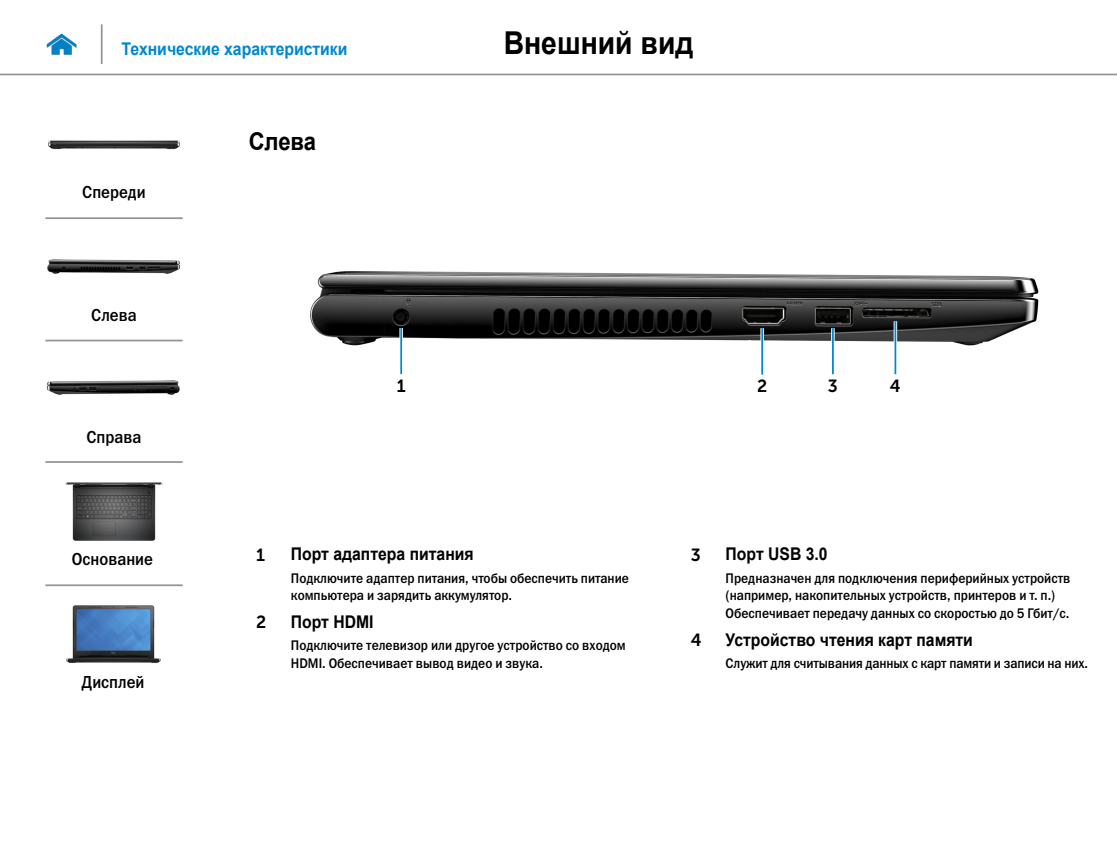
<style>
.page{position:relative;width:1117px;height:844px;background:#fff}
.page>*{position:absolute;margin:0;border:0;box-sizing:border-box;transform-origin:0 0}
.t1{font:700 31.5px "Arial";color:#000;scale:.9 1}
.Head2{font:700 24.5px "Arial";letter-spacing:-.005em;color:#000;scale:.9 1}
.Callout_Head{font:700 17.5px "Arial";color:#000;scale:.9 1}
.t2{font:17.5px "Franklin Gothic Medium C";color:#000;scale:.9 1}
.t3{font:700 17.5px "Arial";color:#0087cc;scale:.9 1}
.Callout-L{font:17.5px "Museo Sans For Dell 700";color:#000}
.Callout_description{font:14px/17.5px "Franklin Gothic Medium C";color:#000;scale:.9 1}
</style>
<div class="page">
<hr style="left:0;top:74px;width:1116px;height:1px;background:#939598">
<img style="left:46px;top:33px;width:31px;height:22px">
<img style="left:310px;top:271px;width:729px;height:91px">
<svg style="left:399px;top:328px;width:4px;height:46px"></svg>
<hr style="left:400px;top:328px;width:2px;height:46px;background:#0087cc">
<hr style="left:760px;top:328px;width:3px;height:46px;background:#fff">
<hr style="left:761px;top:328px;width:1px;height:46px;background:#0087cc">
<hr style="left:831px;top:328px;width:3px;height:46px;background:#fff">
<hr style="left:831px;top:328px;width:2px;height:46px;background:#0087cc">
<hr style="left:893px;top:321px;width:3px;height:53px;background:#fff">
<hr style="left:894px;top:321px;width:2px;height:53px;background:#0087cc">
<hr style="left:101px;top:24px;width:2px;height:40px;background:#939598">
<img style="left:48px;top:140px;width:132px;height:10px">
<img style="left:47px;top:259px;width:133px;height:15px">
<img style="left:47px;top:380px;width:133px;height:15px">
<img style="left:65px;top:482px;width:98px;height:59px">
<img style="left:66px;top:605px;width:95px;height:58px">
<hr style="left:45px;top:217px;width:138px;height:2px;background:#939598">
<hr style="left:45px;top:339px;width:138px;height:2px;background:#939598">
<hr style="left:45px;top:461px;width:138px;height:2px;background:#939598">
<hr style="left:45px;top:584px;width:138px;height:2px;background:#939598">
<p class="t3" style="left:122px;top:36px;width:252px">Технические характеристики</p>
<h1 class="t1" style="left:503px;top:21px;width:212px">Внешний вид</h1>
<p class="t2" style="left:82px;top:182px;width:72px">Спереди</p>
<p class="t2" style="left:91px;top:305px;width:52px">Слева</p>
<p class="t2" style="left:86px;top:427px;width:63px">Справа</p>
<p class="t2" style="left:72px;top:549px;width:92px">Основание</p>
<p class="t2" style="left:82px;top:672px;width:71px">Дисплей</p>
<p class="Head2" style="left:249px;top:124px;width:76px">Слева</p>
<p class="Callout-L" style="left:396px;top:376px;width:10px">1</p>
<p class="Callout-L" style="left:757px;top:376px;width:12px">2</p>
<p class="Callout-L" style="left:827px;top:376px;width:12px">3</p>
<p class="Callout-L" style="left:889px;top:376px;width:12px">4</p>
<p class="Callout-L" style="left:256px;top:544px;width:10px">1</p>
<p class="Callout_Head" style="left:291px;top:541px;width:205px">Порт адаптера питания</p>
<p class="Callout_description" style="left:291px;top:569px;width:377px">Подключите адаптер питания, чтобы обеспечить питание компьютера и зарядить аккумулятор.</p>
<p class="Callout-L" style="left:256px;top:612px;width:12px">2</p>
<p class="Callout_Head" style="left:291px;top:609px;width:93px">Порт HDMI</p>
<p class="Callout_description" style="left:291px;top:636px;width:373px">Подключите телевизор или другое устройство со входом<br>HDMI. Обеспечивает вывод видео и звука.</p>
<p class="Callout-L" style="left:690px;top:544px;width:12px">3</p>
<p class="Callout_Head" style="left:725px;top:541px;width:115px">Порт USB 3.0</p>
<p class="Callout_description" style="left:725px;top:569px;width:384px">Предназначен для подключения периферийных устройств (например, накопительных устройств, принтеров и т. п.)<br>Обеспечивает передачу данных со скоростью до 5 Гбит/с.</p>
<p class="Callout-L" style="left:690px;top:630px;width:12px">4</p>
<p class="Callout_Head" style="left:725px;top:627px;width:276px">Устройство чтения карт памяти</p>
<p class="Callout_description" style="left:725px;top:654px;width:404px">Служит для считывания данных с карт памяти и записи на них.</p>
</div>
